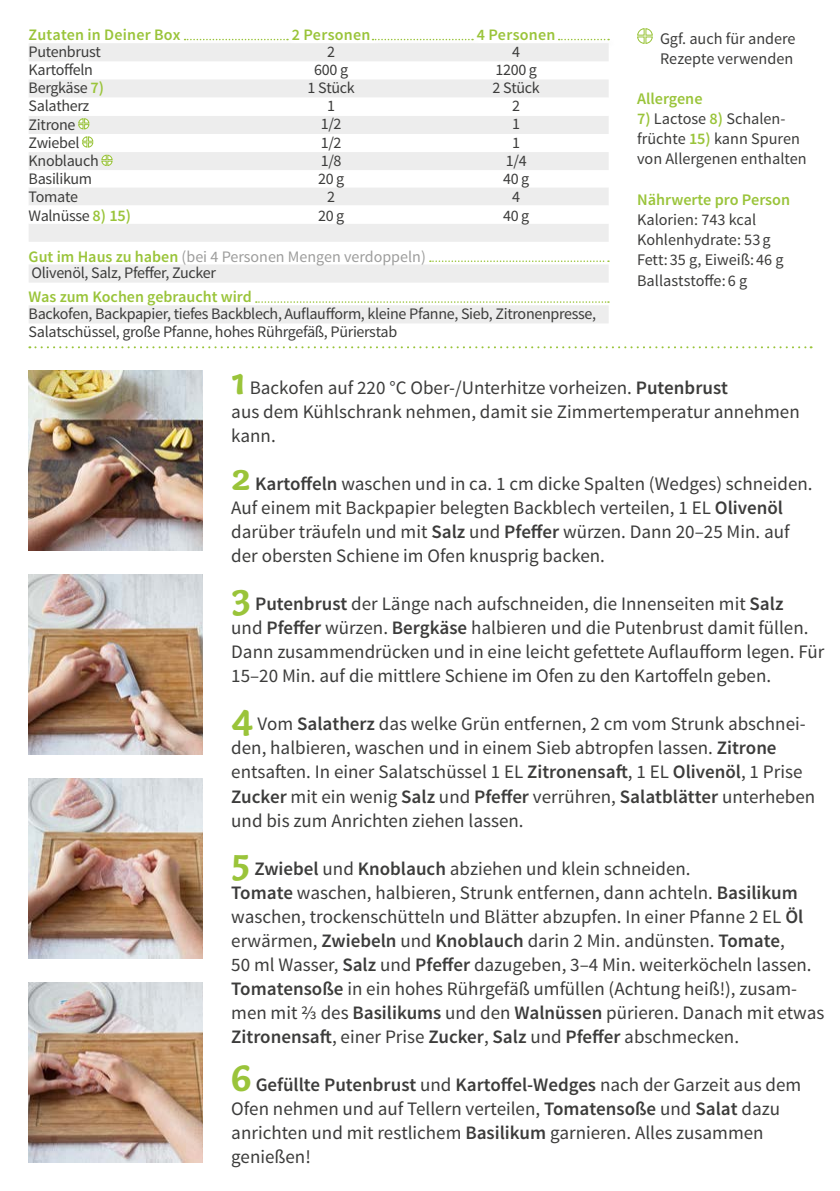
<style>
.page{position:relative;width:840px;height:1191px;background:#fff}
.page>*{position:absolute;margin:0;border:0;box-sizing:border-box;transform-origin:0 0}
.FRONT___BACK_Running{font:19px/24px "Source Sans Pro";color:#3c3c3b}
.BACK_Text_next_to_ta{font:16.2px/20.2px "Source Sans Pro";color:#3c3c3b}
.BACK_Text_next_to_ta-2{font:600 16.2px "Source Sans Pro";color:#9ac43a}
.t1{font:16px/18px "Source Sans Pro";letter-spacing:-.02em;color:#3c3c3b}
.BACK_Table_Content_C{font:16px "Source Sans Pro";color:#9d9d9c}
.BACK_Table_Header_CE{font:600 16px "Source Sans Pro";letter-spacing:.015em;color:#9ac43a}
.BACK_Table_Content_L{font:600 16px "Source Sans Pro";color:#9ac43a}
.s1{font-weight:600;font-size:16.2px;color:#9ac43a}
.s2{font-weight:600;color:#9ac43a}
.s3{font-family:"Capucine Basic";font-weight:700;font-size:40px;color:#9ac43a}
.s4{font-weight:600}
</style>
<div class="page">
<img style="left:28px;top:982px;width:175px;height:180px">
<img style="left:28px;top:778px;width:175px;height:180px">
<img style="left:28px;top:370px;width:175px;height:180px">
<img style="left:28px;top:574px;width:175px;height:180px">
<svg style="left:29px;top:346px;width:782px;height:2px"></svg>
<svg style="left:637px;top:28px;width:16px;height:16px"></svg>
<div style="left:556px;top:38px;width:61px;height:12px;background:#000;opacity:.2"></div>
<svg style="left:558px;top:39px;width:50px;height:1px"></svg>
<div style="left:182px;top:38px;width:114px;height:12px;background:#000;opacity:.2"></div>
<svg style="left:184px;top:39px;width:104px;height:1px"></svg>
<div style="left:370px;top:38px;width:111px;height:12px;background:#000;opacity:.2"></div>
<svg style="left:372px;top:39px;width:101px;height:1px"></svg>
<svg style="left:29px;top:43px;width:579px;height:280px;fill:#ededed"></svg>
<svg style="left:29px;top:98px;width:579px;height:126px"></svg>
<svg style="left:429px;top:260px;width:179px;height:2px"></svg>
<svg style="left:256px;top:301px;width:352px;height:2px"></svg>
<svg style="left:77px;top:118px;width:13px;height:12px"></svg>
<svg style="left:81px;top:136px;width:13px;height:12px"></svg>
<svg style="left:101px;top:154px;width:12px;height:13px"></svg>
<p class="BACK_Table_Header_CE" style="left:29px;top:25px;width:153px">Zutaten in Deiner Box</p>
<p class="BACK_Table_Header_CE" style="left:292px;top:25px;width:80px">2 Personen</p>
<p class="BACK_Table_Header_CE" style="left:476px;top:25px;width:80px">4 Personen</p>
<p class="t1" style="left:29px;top:43px;width:74px">Putenbrust</p>
<p class="t1" style="left:327px;top:43px;width:9px">2</p>
<p class="t1" style="left:512px;top:43px;width:9px">4</p>
<p class="t1" style="left:29px;top:61px;width:66px">Kartoffeln</p>
<p class="t1" style="left:314px;top:61px;width:35px">600 g</p>
<p class="t1" style="left:495px;top:61px;width:43px">1200 g</p>
<p class="t1" style="left:29px;top:79px;width:77px">Bergkäse <span class="s1">7)</span></p>
<p class="t1" style="left:307px;top:79px;width:49px">1 Stück</p>
<p class="t1" style="left:492px;top:79px;width:49px">2 Stück</p>
<p class="t1" style="left:29px;top:97px;width:62px">Salatherz</p>
<p class="t1" style="left:327px;top:97px;width:9px">1</p>
<p class="t1" style="left:512px;top:97px;width:9px">2</p>
<p class="t1" style="left:29px;top:115px;width:48px">Zitrone</p>
<p class="t1" style="left:320px;top:115px;width:22px">1/2</p>
<p class="t1" style="left:512px;top:115px;width:9px">1</p>
<p class="t1" style="left:29px;top:134px;width:52px">Zwiebel</p>
<p class="t1" style="left:320px;top:134px;width:22px">1/2</p>
<p class="t1" style="left:512px;top:134px;width:9px">1</p>
<p class="t1" style="left:29px;top:152px;width:71px">Knoblauch</p>
<p class="t1" style="left:320px;top:152px;width:22px">1/8</p>
<p class="t1" style="left:505px;top:152px;width:22px">1/4</p>
<p class="t1" style="left:29px;top:170px;width:65px">Basilikum</p>
<p class="t1" style="left:318px;top:170px;width:28px">20 g</p>
<p class="t1" style="left:503px;top:170px;width:28px">40 g</p>
<p class="t1" style="left:29px;top:188px;width:51px">Tomate</p>
<p class="t1" style="left:327px;top:188px;width:9px">2</p>
<p class="t1" style="left:512px;top:188px;width:9px">4</p>
<p class="t1" style="left:29px;top:207px;width:104px">Walnüsse <span class="s1">8) 15)</span></p>
<p class="t1" style="left:318px;top:207px;width:28px">20 g</p>
<p class="t1" style="left:503px;top:207px;width:28px">40 g</p>
<p class="BACK_Table_Content_C" style="left:29px;top:246px;width:398px"><span class="s2">Gut im Haus zu haben</span> (bei 4 Personen Mengen verdoppeln)</p>
<p class="BACK_Table_Content_L" style="left:29px;top:287px;width:224px">Was zum Kochen gebraucht wird</p>
<p class="t1" style="left:32px;top:263px;width:186px">Olivenöl, Salz, Pfeffer, Zucker</p>
<p class="t1" style="left:29px;top:305px;width:568px">Backofen, Backpapier, tiefes Backblech, Auflaufform, kleine Pfanne, Sieb, Zitronenpresse,<br>Salatschüssel, große Pfanne, hohes Rührgefäß, Pürierstab</p>
<p class="BACK_Text_next_to_ta" style="left:659px;top:29px;width:137px">Ggf. auch für andere<br>Rezepte verwenden</p>
<p class="BACK_Text_next_to_ta-2" style="left:636px;top:88px;width:67px">Allergene</p>
<p class="BACK_Text_next_to_ta" style="left:636px;top:109px;width:171px"><span class="s2">7)</span> Lactose <span class="s2">8)</span> Schalen&shy;früchte <span class="s2">15)</span> kann Spuren von Allergenen enthalten</p>
<p class="BACK_Text_next_to_ta-2" style="left:636px;top:189px;width:154px">Nährwerte pro Person</p>
<p class="BACK_Text_next_to_ta" style="left:636px;top:210px;width:120px">Kalorien: 743 kcal</p>
<p class="BACK_Text_next_to_ta" style="left:636px;top:230px;width:148px">Kohlenhydrate: 53g<br>Fett: 35 g, Eiweiß: 46 g</p>
<p class="BACK_Text_next_to_ta" style="left:636px;top:270px;width:111px">Ballaststoffe: 6 g</p>
<p class="FRONT___BACK_Running" style="left:231px;top:376px;width:569px"><span class="s3">1</span> Backofen auf 220 °C Ober-/Unterhitze vorheizen. <span class="s4">Putenbrust<br></span>aus dem Kühlschrank nehmen, damit sie Zimmertemperatur annehmen kann.</p>
<p class="FRONT___BACK_Running" style="left:231px;top:472px;width:582px"><span class="s3">2</span> <span class="s4">Kartoffeln</span> waschen und in ca. 1 cm dicke Spalten (Wedges) schneiden.<br>Auf einem mit Backpapier belegten Backblech verteilen, 1 EL <span class="s4">Olivenöl </span>darüber träufeln und mit <span class="s4">Salz</span> und <span class="s4">Pfeffer</span> würzen. Dann 20–25 Min. auf der obersten Schiene im Ofen knusprig backen.</p>
<p class="FRONT___BACK_Running" style="left:231px;top:592px;width:594px"><span class="s3">3</span> <span class="s4">Putenbrust</span> der Länge nach aufschneiden, die Innenseiten mit <span class="s4">Salz<br></span>und <span class="s4">Pfeffer</span> würzen. <span class="s4">Bergkäse</span> halbieren und die Putenbrust damit füllen.<br>Dann zusammendrücken und in eine leicht gefettete Auflaufform legen. Für 15–20 Min. auf die mittlere Schiene im Ofen zu den Kartoffeln geben.</p>
<p class="FRONT___BACK_Running" style="left:231px;top:712px;width:585px"><span class="s3">4</span> Vom <span class="s4">Salatherz</span> das welke Grün entfernen, 2 cm vom Strunk abschnei&shy;den, halbieren, waschen und in einem Sieb abtropfen lassen. <span class="s4">Zitrone </span>entsaften. In einer Salatschüssel 1 EL <span class="s4">Zitronensaft</span>, 1 EL <span class="s4">Olivenöl</span>, 1 Prise <span class="s4">Zucker</span> mit ein wenig <span class="s4">Salz</span> und <span class="s4">Pfeffer</span> verrühren, <span class="s4">Salatblätter</span> unterheben und bis zum Anrichten ziehen lassen.</p>
<p class="FRONT___BACK_Running" style="left:231px;top:856px;width:594px"><span class="s3">5</span> <span class="s4">Zwiebel</span> und <span class="s4">Knoblauch</span> abziehen und klein schneiden.<br><span class="s4">Tomate</span> waschen, halbieren, Strunk entfernen, dann achteln. <span class="s4">Basilikum </span>waschen, trockenschütteln und Blätter abzupfen. In einer Pfanne 2 EL <span class="s4">Öl </span>erwärmen, <span class="s4">Zwiebeln</span> und <span class="s4">Knoblauch</span> darin 2 Min. andünsten. <span class="s4">Tomate</span>,<br>50 ml Wasser, <span class="s4">Salz</span> und <span class="s4">Pfeffer</span> dazugeben, 3–4 Min. weiterköcheln lassen.<br><span class="s4">Tomatensoße</span> in ein hohes Rührgefäß umfüllen (Achtung heiß!), zusam&shy;men mit ⅔ des <span class="s4">Basilikums</span> und den <span class="s4">Walnüssen</span> pürieren. Danach mit etwas <span class="s4">Zitronensaft</span>, einer Prise <span class="s4">Zucker</span>, <span class="s4">Salz</span> und <span class="s4">Pfeffer</span> abschmecken.</p>
<p class="FRONT___BACK_Running" style="left:231px;top:1072px;width:571px"><span class="s3">6</span> <span class="s4">Gefüllte Putenbrust</span> und <span class="s4">Kartoffel-Wedges</span> nach der Garzeit aus dem Ofen nehmen und auf Tellern verteilen, <span class="s4">Tomatensoße</span> und <span class="s4">Salat</span> dazu anrichten und mit restlichem <span class="s4">Basilikum</span> garnieren. Alles zusammen genießen!</p>
</div>
